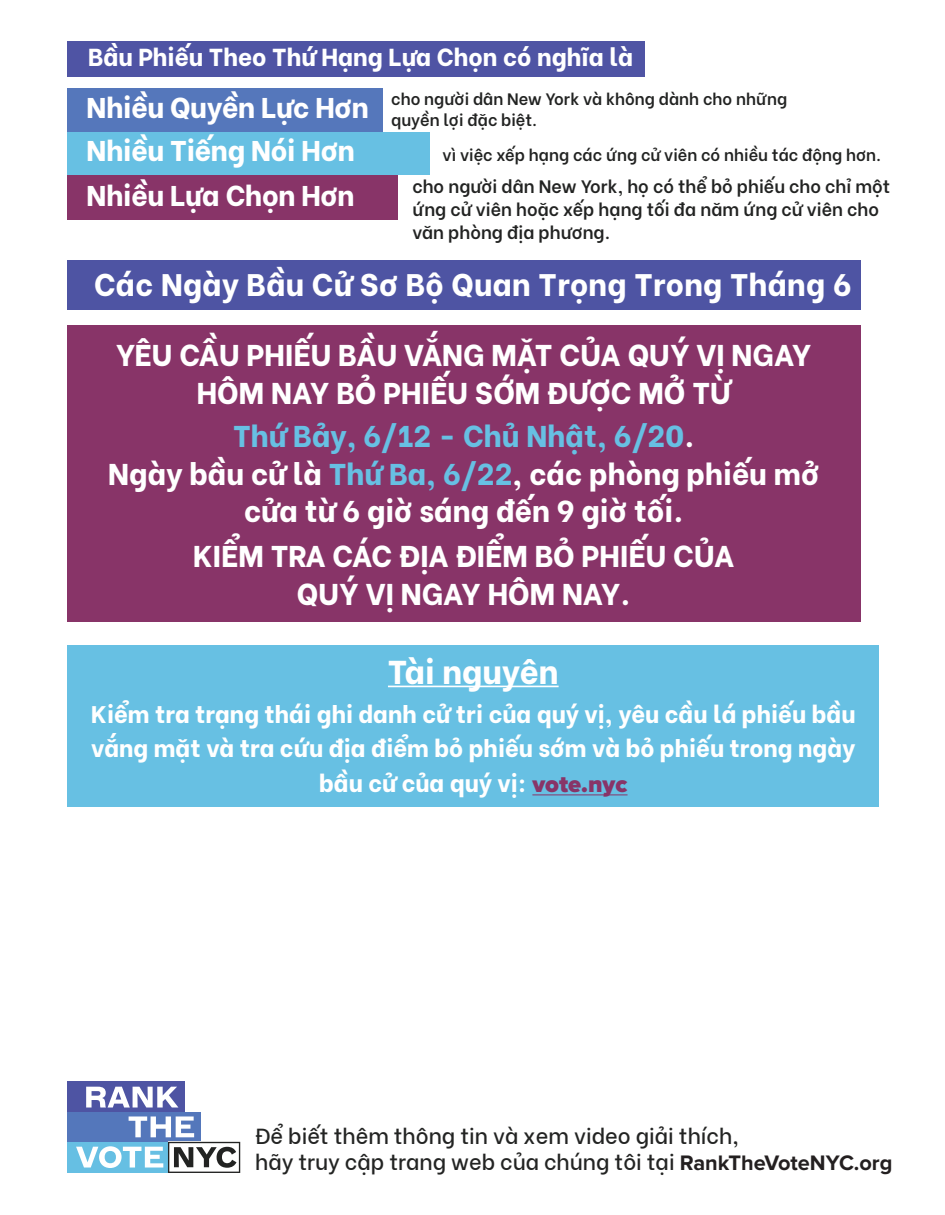
<style>
.page{position:relative;width:945px;height:1215px;background:#fff}
.page>*{position:absolute;margin:0;border:0;box-sizing:border-box;transform-origin:0 0}
.t1{font:800 33px "Be Vietnam";color:#fff}
.t2{font:800 31.05px "Be Vietnam";letter-spacing:.01em;color:#fff}
.t3{font:800 30px/37.5px "Be Vietnam";color:#fff;text-align:center}
.t4{font:800 28.5px/45.2px "Be Vietnam";letter-spacing:-.01em;color:#fff}
.t5{font:800 24.45px "Be Vietnam";color:#fff}
.t6{font:800 24px/34.5px "Be Vietnam";color:#fff;text-align:center}
.t7{font:500 21.75px/26.1px "Be Vietnam";color:#232423}
.t8{font:600 18px/23px "Be Vietnam";color:#222322}
.t9{font:600 16.5px/21px "Be Vietnam";color:#222322}
.s1{color:#67c0e3}
.s2{font-family:"Proxima Nova";font-weight:900;color:#883468}
.s3{font-family:"Proxima Nova";font-weight:700;color:#231f20}
</style>
<div class="page">
<div style="left:68px;top:1081px;width:117px;height:31px;background:#4e54a3"></div>
<div style="left:68px;top:1142px;width:100px;height:31px;background:#66bfe3"></div>
<div style="left:68px;top:1112px;width:133px;height:30px;background:#5477bb"></div>
<svg style="left:86px;top:1087px;width:92px;height:21px"></svg>
<svg style="left:76px;top:1116px;width:164px;height:57px"></svg>
<div style="left:68px;top:41px;width:577px;height:35px;background:#4f54a4"></div>
<div style="left:68px;top:88px;width:315px;height:45px;background:#57b"></div>
<div style="left:67px;top:133px;width:363px;height:42px;background:#67c0e3"></div>
<div style="left:68px;top:175px;width:330px;height:44px;background:#883468"></div>
<div style="left:68px;top:260px;width:793px;height:50px;background:#4e54a3"></div>
<div style="left:68px;top:326px;width:793px;height:296px;background:#883468"></div>
<div style="left:68px;top:646px;width:811px;height:161px;background:#67c0e3"></div>
<hr style="left:388px;top:686px;width:171px;height:1px;background:#fff">
<hr style="left:532px;top:795px;width:96px;height:1px;background:#883468">
<p class="t5" style="left:88px;top:36px;width:547px">Bầu Phiếu Theo Thứ Hạng Lựa Chọn có nghĩa là</p>
<p class="t4" style="left:87px;top:82px;width:284px">Nhiều Quyền Lực Hơn</p>
<p class="t9" style="left:391px;top:86px;width:398px">cho người dân New York và không dành cho những quyền lợi đặc biệt.</p>
<p class="t9" style="left:443px;top:143px;width:440px">vì việc xếp hạng các ứng cử viên có nhiều tác động hơn.</p>
<p class="t8" style="left:412px;top:173px;width:479px">cho người dân New York, họ có thể bỏ phiếu cho chỉ một ứng cử viên hoặc xếp hạng tối đa năm ứng cử viên cho văn phòng địa phương.</p>
<p class="t4" style="left:87px;top:125px;width:270px">Nhiều Tiếng Nói Hơn<br>Nhiều Lựa Chọn Hơn</p>
<p class="t2" style="left:94px;top:258px;width:759px">Các Ngày Bầu Cử Sơ Bộ Quan Trọng Trong Tháng 6</p>
<p class="t3" style="left:116px;top:334px;width:697px">YÊU CẦU PHIẾU BẦU VẮNG MẶT CỦA QUÝ VỊ NGAY<br>HÔM NAY BỎ PHIẾU SỚM ĐƯỢC MỞ TỪ</p>
<p class="t3" style="left:108px;top:415px;width:713px"><span class="s1">Thứ Bảy, 6/12 - Chủ Nhật, 6/20</span>.<br>Ngày bầu cử là <span class="s1">Thứ Ba, 6/22</span>, các phòng phiếu mở cửa từ 6 giờ sáng đến 9 giờ tối.</p>
<p class="t3" style="left:193px;top:535px;width:543px">KIỂM TRA CÁC ĐỊA ĐIỂM BỎ PHIẾU CỦA<br>QUÝ VỊ NGAY HÔM NAY.</p>
<p class="t1" style="left:388px;top:644px;width:172px">Tài nguyên</p>
<p class="t6" style="left:91px;top:694px;width:766px">Kiểm tra trạng thái ghi danh cử tri của quý vị, yêu cầu lá phiếu bầu vắng mặt và tra cứu địa điểm bỏ phiếu sớm và bỏ phiếu trong ngày bầu cử của quý vị: <span class="s2">vote.nyc</span></p>
<p class="t7" style="left:255px;top:1121px;width:639px">Để biết thêm thông tin và xem video giải thích,<br>hãy truy cập trang web của chúng tôi tại <span class="s3">RankTheVoteNYC.org</span></p>
</div>
